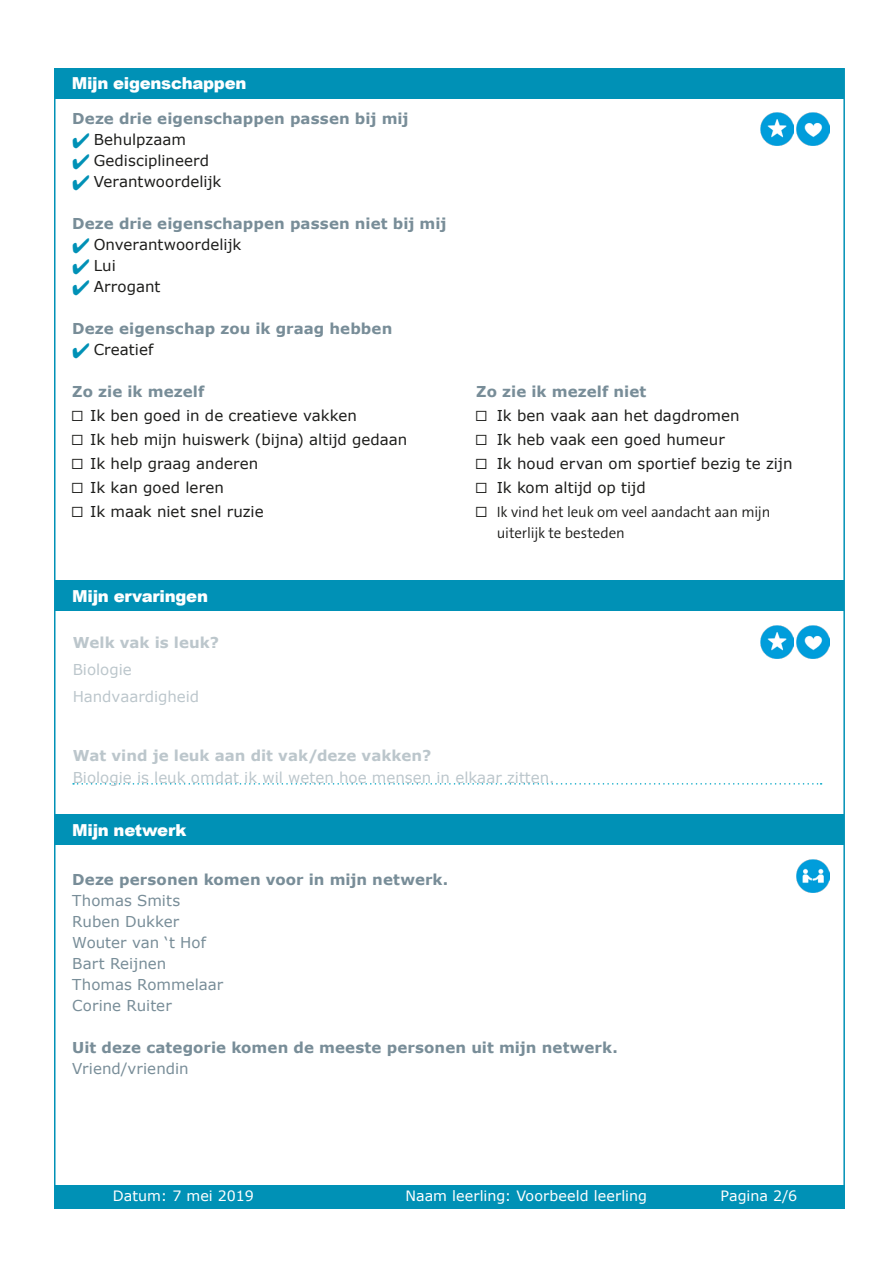
<style>
.page{position:relative;width:893px;height:1263px;background:#fff}
.page>*{position:absolute;margin:0;border:0;box-sizing:border-box;transform-origin:0 0}
.t1{font:900 16.5px "Arial";letter-spacing:-.015em;color:#fff}
.t2{font:15px "Verdana";color:#1d1d1b}
.t3{font:700 15px "Verdana";letter-spacing:.005em;color:#788d98}
.t4{font:15px/21px "Verdana";color:#788d98}
.t5{font:300 15px/21px "The Sans Os F";letter-spacing:-.01em;color:#1d1d1b}
.t6{font:14.25px "Verdana";color:#fff}
.s1{color:#0091b6}
.s2{font-family:"The Sans Os F";font-weight:300}
</style>
<div class="page">
<div style="left:54px;top:1185px;width:790px;height:24px;background:#0091b6"></div>
<div style="left:54px;top:68px;width:789px;height:31px;background:#0091b6"></div>
<div style="left:54px;top:581px;width:789px;height:30px;background:#0091b6"></div>
<div style="left:54px;top:815px;width:789px;height:30px;background:#0091b6"></div>
<img style="left:760px;top:113px;width:33px;height:33px">
<img style="left:760px;top:625px;width:33px;height:34px">
<img style="left:796px;top:113px;width:33px;height:33px">
<img style="left:796px;top:625px;width:33px;height:34px">
<img style="left:796px;top:859px;width:33px;height:34px">
<svg style="left:73px;top:783px;width:749px;height:2px"></svg>
<p class="t1" style="left:72px;top:72px;width:176px">Mijn eigenschappen</p>
<p class="t3" style="left:72px;top:109px;width:338px">Deze drie eigenschappen passen bij mij</p>
<p class="t2" style="left:72px;top:130px;width:115px"><span class="s1">✔</span> Behulpzaam</p>
<p class="t2" style="left:72px;top:151px;width:138px"><span class="s1">✔</span> Gedisciplineerd</p>
<p class="t2" style="left:72px;top:172px;width:151px"><span class="s1">✔</span> Verantwoordelijk</p>
<p class="t3" style="left:72px;top:214px;width:376px">Deze drie eigenschappen passen niet bij mij</p>
<p class="t2" style="left:72px;top:235px;width:171px"><span class="s1">✔</span> Onverantwoordelijk</p>
<p class="t2" style="left:72px;top:256px;width:45px"><span class="s1">✔</span> Lui</p>
<p class="t2" style="left:72px;top:277px;width:90px"><span class="s1">✔</span> Arrogant</p>
<p class="t3" style="left:72px;top:319px;width:322px">Deze eigenschap zou ik graag hebben</p>
<p class="t2" style="left:72px;top:340px;width:83px"><span class="s1">✔</span> Creatief</p>
<p class="t3" style="left:72px;top:382px;width:134px">Zo zie ik mezelf</p>
<p class="t3" style="left:476px;top:382px;width:172px">Zo zie ik mezelf niet</p>
<p class="t2" style="left:72px;top:406px;width:286px"><span class="s2">□</span> Ik ben goed in de creatieve vakken</p>
<p class="t2" style="left:476px;top:406px;width:265px"><span class="s2">□</span> Ik ben vaak aan het dagdromen</p>
<p class="t2" style="left:72px;top:430px;width:337px"><span class="s2">□</span> Ik heb mijn huiswerk (bijna) altijd gedaan</p>
<p class="t2" style="left:476px;top:430px;width:250px"><span class="s2">□</span> Ik heb vaak een goed humeur</p>
<p class="t2" style="left:72px;top:454px;width:188px"><span class="s2">□</span> Ik help graag anderen</p>
<p class="t2" style="left:476px;top:454px;width:318px"><span class="s2">□</span> Ik houd ervan om sportief bezig te zijn</p>
<p class="t2" style="left:72px;top:478px;width:153px"><span class="s2">□</span> Ik kan goed leren</p>
<p class="t2" style="left:476px;top:478px;width:171px"><span class="s2">□</span> Ik kom altijd op tijd</p>
<p class="t2" style="left:72px;top:502px;width:193px"><span class="s2">□</span> Ik maak niet snel ruzie</p>
<p class="t5" style="left:497px;top:502px;width:275px;text-indent:-21px">□ Ik vind het leuk om veel aandacht aan mijn uiterlijk te besteden</p>
<p class="t1" style="left:72px;top:584px;width:137px">Mijn ervaringen</p>
<p class="t3" style="left:73px;top:633px;width:148px">Welk vak is leuk?</p>
<p class="t4" style="left:73px;top:657px;width:128px;line-height:27px">Biologie<br>Handvaardigheid</p>
<p class="t3" style="left:73px;top:746px;width:360px">Wat vind je leuk aan dit vak/deze vakken?</p>
<p class="t4" style="left:73px;top:767px;width:484px">Biologie is leuk omdat ik wil weten hoe mensen in elkaar zitten.</p>
<p class="t1" style="left:72px;top:818px;width:116px">Mijn netwerk</p>
<p class="t3" style="left:72px;top:869px;width:378px">Deze personen komen voor in mijn netwerk.</p>
<p class="t4" style="left:72px;top:890px;width:152px">Thomas Smits<br>Ruben Dukker<br>Wouter van ‘t Hof<br>Bart Reijnen<br>Thomas Rommelaar<br>Corine Ruiter</p>
<p class="t3" style="left:72px;top:1037px;width:547px">Uit deze categorie komen de meeste personen uit mijn netwerk.</p>
<p class="t4" style="left:72px;top:1058px;width:118px">Vriend/vriendin</p>
<p class="t6" style="left:113px;top:1187px;width:143px">Datum: 7 mei 2019</p>
<p class="t6" style="left:405px;top:1187px;width:243px">Naam leerling: Voorbeeld leerling</p>
<p class="t6" style="left:720px;top:1187px;width:78px">Pagina 2/6</p>
</div>
